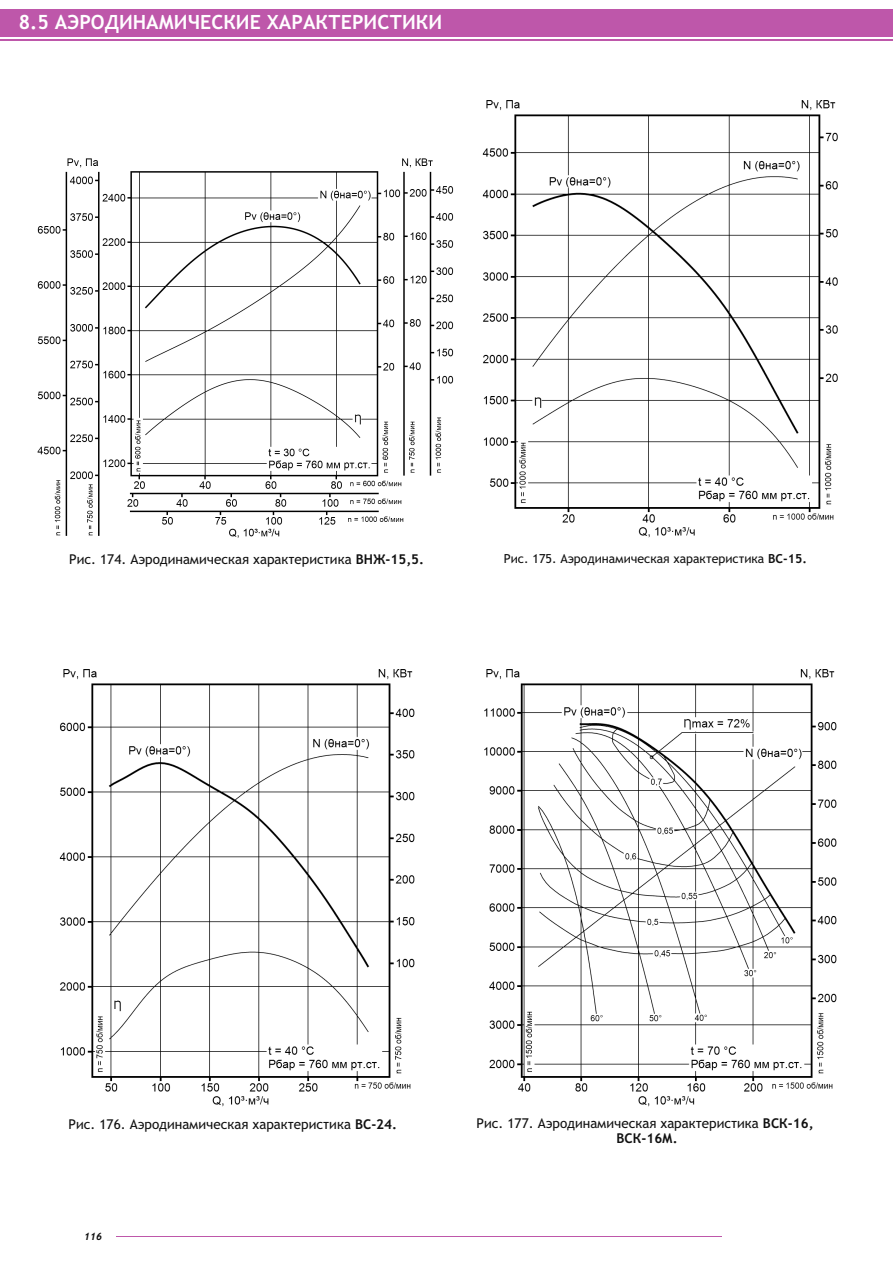
<style>
.page{position:relative;width:893px;height:1263px;background:#fff}
.page>*{position:absolute;margin:0;border:0;box-sizing:border-box;transform-origin:0 0}
.t1{font:700 19.65px "Trebuchet MS";color:#fff}
.t2{font:13.5px/15.6px "Trebuchet MS";color:#111;text-align:center}
.t3{font:12.45px "Trebuchet MS";color:#111}
.t4{font:italic 700 10.2px "Trebuchet";color:#111}
.s1{font-weight:700}
</style>
<div class="page">
<div style="left:0;top:9px;width:893px;height:28px;background:#be57aa"></div>
<hr style="left:0;top:40px;width:893px;height:1px;background:#be57aa">
<hr style="left:116px;top:1236px;width:605px;height:1px;background:#be57aa">
<img style="left:37px;top:158px;width:417px;height:380px">
<img style="left:482px;top:100px;width:356px;height:438px">
<img style="left:59px;top:669px;width:356px;height:438px">
<img style="left:484px;top:669px;width:353px;height:438px">
<h1 class="t1" style="left:19px;top:15px;width:425px">8.5 АЭРОДИНАМИЧЕСКИЕ ХАРАКТЕРИСТИКИ</h1>
<p class="t2" style="left:69px;top:552px;width:356px">Рис. 174. Аэродинамическая характеристика <span class="s1">ВНЖ-15,5.</span></p>
<p class="t3" style="left:504px;top:554px;width:305px">Рис. 175. Аэродинамическая характеристика <span class="s1">ВС-15.</span></p>
<p class="t2" style="left:69px;top:1118px;width:330px">Рис. 176. Аэродинамическая характеристика <span class="s1">ВС-24.</span></p>
<p class="t4" style="left:84px;top:1232px;width:19px">116</p>
<p class="t2" style="left:476px;top:1116px;width:339px">Рис. 177. Аэродинамическая характеристика <span class="s1">ВСК-16,<br>ВСК-16М.</span></p>
</div>
